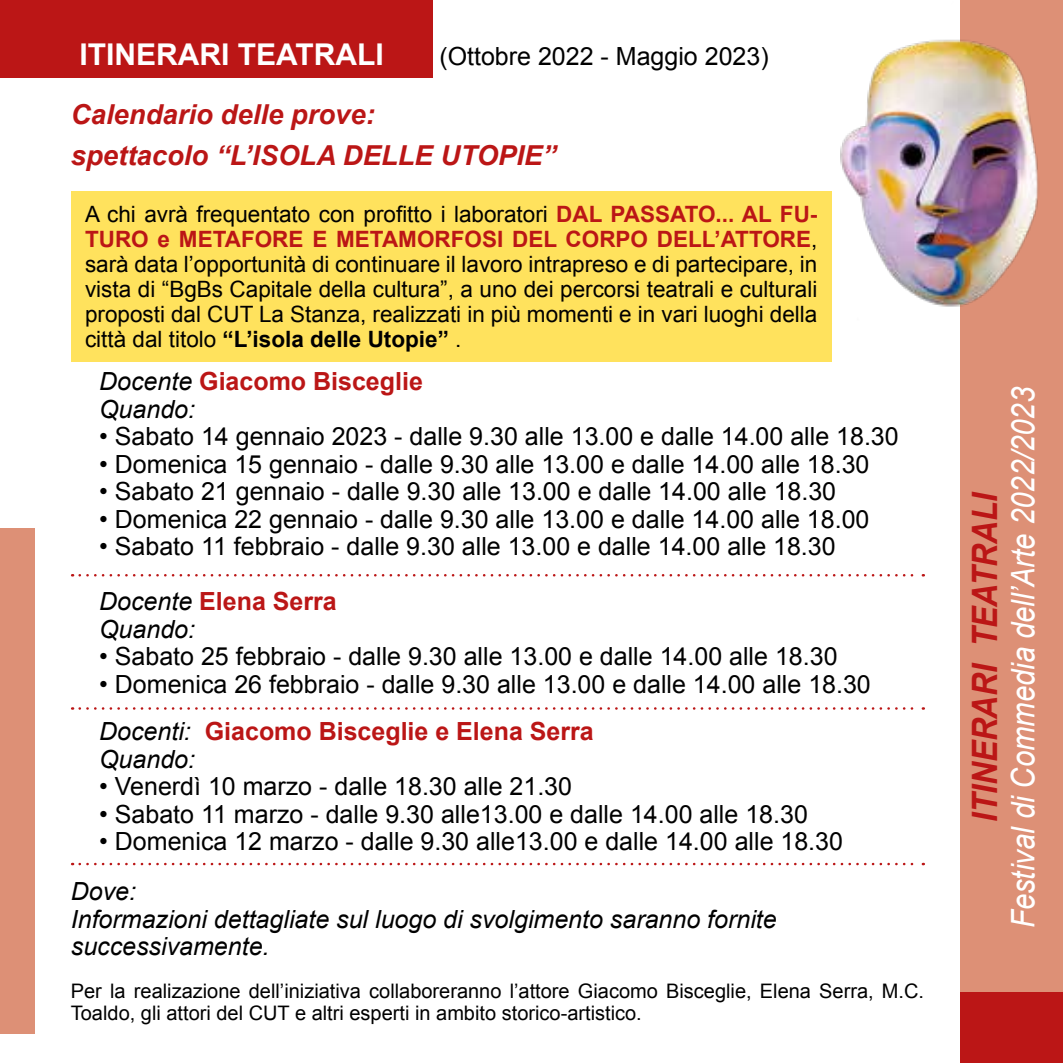
<style>
.page{position:relative;width:1063px;height:1063px;background:#fff}
.page>*{position:absolute;margin:0;border:0;box-sizing:border-box;transform-origin:0 0}
.t1{font:italic 700 35px "Arial";letter-spacing:-.01em;color:#bb1616;scale:.9 1}
.t2{font:italic 32.5px "Arial";color:#fff;scale:.9 1}
.t3{font:700 30px "Arial";color:#fff}
.t4{font:italic 700 27.5px/40.5px "Arial";color:#bb1616}
.t5{font:25px/47.5px "Arial";color:#000}
.t6{font:italic 25px/27.5px "Arial";color:#000}
.t7{font:700 25px/27.5px "Arial";color:#bb1616}
.t8{font:22.5px/25px "Arial";color:#000;text-align:justify}
.t9{font:20px/22.5px "Arial";color:#000}
.s1{font-weight:700;color:#bb1616}
.s2{font-weight:700}
.s3{font-weight:400;font-style:italic;color:#000}
.s4{font-weight:700;font-style:normal;color:#bb1616}
.s5{font-style:italic}
</style>
<div class="page">
<div style="left:0;top:0;width:432px;height:78px;background:#bb1616"></div>
<div style="left:961px;top:0;width:102px;height:1063px;background:#dd9076"></div>
<div style="left:961px;top:992px;width:102px;height:71px;background:#bb1616"></div>
<img style="left:840px;top:0;width:199px;height:323px">
<div style="left:0;top:528px;width:34px;height:505px;background:#dd9076"></div>
<div style="left:71px;top:191px;width:761px;height:170px;background:#ffe25d"></div>
<svg style="left:80px;top:574px;width:844px;height:3px"></svg>
<svg style="left:80px;top:707px;width:844px;height:3px"></svg>
<svg style="left:80px;top:863px;width:844px;height:2px"></svg>
<p class="t3" style="left:79px;top:35px;width:306px">ITINERARI TEATRALI</p>
<p class="t5" style="left:439px;top:33px;width:331px">(Ottobre 2022 - Maggio 2023)</p>
<p class="t4" style="left:71px;top:96px;width:487px">Calendario delle prove:<br>spettacolo “L’ISOLA DELLE UTOPIE”</p>
<p class="t8" style="left:85px;top:202px;width:734px">A chi avrà frequentato con profitto i laboratori <span class="s1">DAL PASSATO... AL FU-TURO e METAFORE E METAMORFOSI DEL CORPO DELL’ATTORE</span>, sarà data l’opportunità di continuare il lavoro intrapreso e di partecipare, in vista di “BgBs Capitale della cultura”, a uno dei percorsi teatrali e culturali proposti dal CUT La Stanza, realizzati in più momenti e in vari luoghi della città dal titolo <span class="s2">“L’isola delle Utopie”</span> .</p>
<p class="t7" style="left:99px;top:369px;width:325px"><span class="s3">Docente</span> Giacomo Bisceglie<br><span class="s3">Quando:</span></p>
<p class="t5" style="left:99px;top:413px;width:801px">• Sabato 14 gennaio 2023 - dalle 9.30 alle 13.00 e dalle 14.00 alle 18.30</p>
<p class="t5" style="left:99px;top:440px;width:772px">• Domenica 15 gennaio - dalle 9.30 alle 13.00 e dalle 14.00 alle 18.30</p>
<p class="t5" style="left:99px;top:468px;width:738px">• Sabato 21 gennaio - dalle 9.30 alle 13.00 e dalle 14.00 alle 18.30</p>
<p class="t5" style="left:99px;top:495px;width:772px">• Domenica 22 gennaio - dalle 9.30 alle 13.00 e dalle 14.00 alle 18.00</p>
<p class="t5" style="left:99px;top:523px;width:738px">• Sabato 11 febbraio - dalle 9.30 alle 13.00 e dalle 14.00 alle 18.30</p>
<p class="t6" style="left:99px;top:588px;width:239px">Docente <span class="s4">Elena Serra<br></span>Quando:</p>
<p class="t5" style="left:99px;top:633px;width:740px">• Sabato 25 febbraio - dalle 9.30 alle 13.00 e dalle 14.00 alle 18.30</p>
<p class="t5" style="left:99px;top:660px;width:773px">• Domenica 26 febbraio - dalle 9.30 alle 13.00 e dalle 14.00 alle 18.30<br><span class="s5">Docenti:</span> <span class="s1">Giacomo Bisceglie e Elena Serra</span></p>
<p class="t6" style="left:99px;top:746px;width:97px">Quando:</p>
<p class="t5" style="left:99px;top:763px;width:474px">• Venerdì 10 marzo - dalle 18.30 alle 21.30</p>
<p class="t5" style="left:99px;top:790px;width:710px">• Sabato 11 marzo - dalle 9.30 alle13.00 e dalle 14.00 alle 18.30</p>
<p class="t5" style="left:99px;top:818px;width:745px">• Domenica 12 marzo - dalle 9.30 alle13.00 e dalle 14.00 alle 18.30</p>
<p class="t6" style="left:71px;top:878px;width:707px">Dove:<br>Informazioni dettagliate sul luogo di svolgimento saranno fornite successivamente.</p>
<p class="t9" style="left:71px;top:980px;width:855px">Per la realizazione dell’iniziativa collaboreranno l’attore Giacomo Bisceglie, Elena Serra, M.C.<br>Toaldo, gli attori del CUT e altri esperti in ambito storico-artistico.</p>
<h1 class="t1" style="left:962px;top:822px;width:368px;rotate:-90deg">ITINERARI TEATRALI</h1>
<h2 class="t2" style="left:1002px;top:928px;width:603px;rotate:-90deg">Festival di Commedia dell’Arte 2022/2023</h2>
</div>
